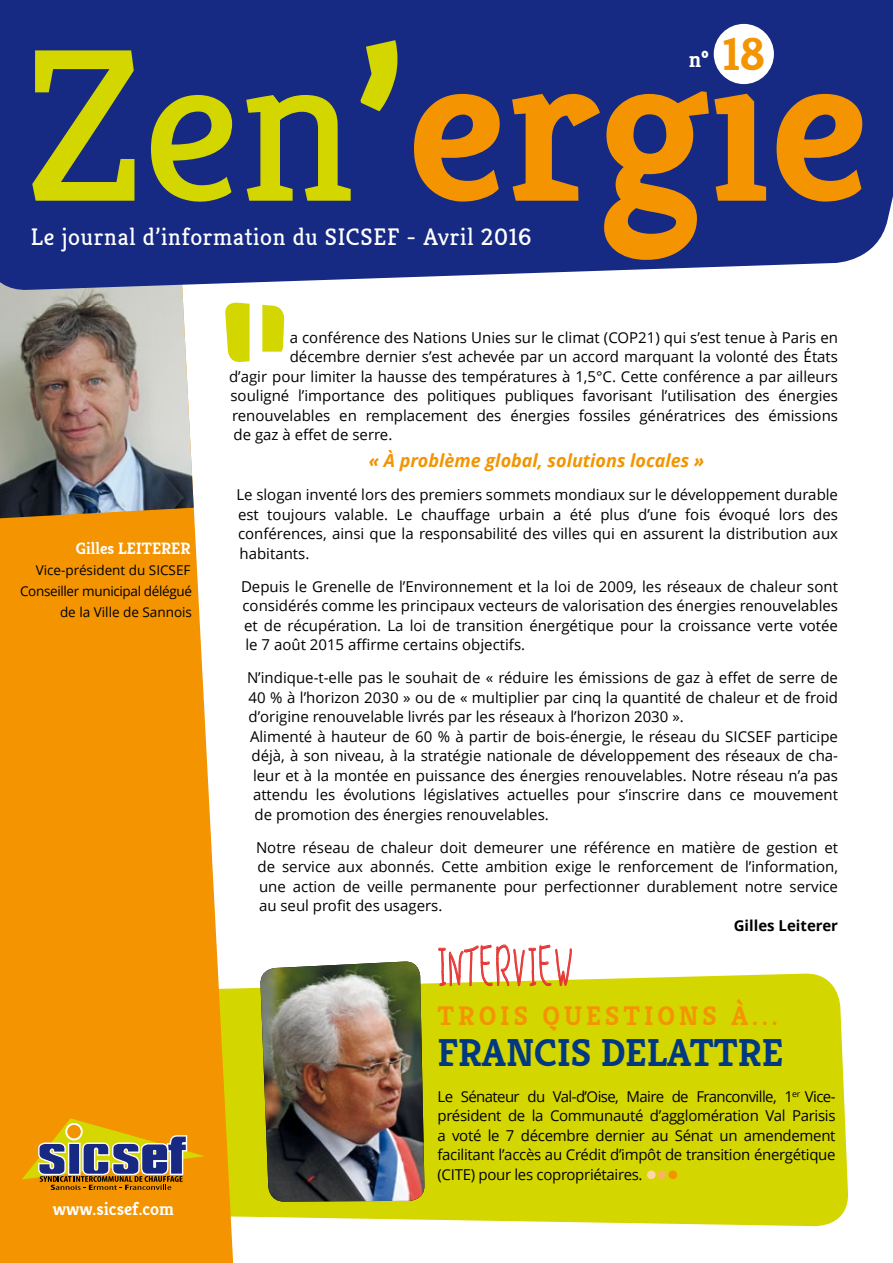
<style>
.page{position:relative;width:893px;height:1263px;background:#fff}
.page>*{position:absolute;margin:0;border:0;box-sizing:border-box;transform-origin:0 0}
.t1{font:700 217.5px "Kreon";color:#f39400}
.t2{font:700 84.6px "Open Sans";color:#fff}
.t3{font:54.45px "Al seana";letter-spacing:.06em;color:#e53836;scale:.61 1}
.t4{font:700 46.5px "Kreon";color:#f39400}
.t5{font:700 39px "Kreon";color:#003882}
.t6{font:700 27px "Kreon";letter-spacing:.15em;color:#f39400}
.t7{font:24px "Kreon";letter-spacing:.03em;color:#fff}
.t8{font:700 22.5px "Kreon";color:#fff}
.t9{font:italic 700 18px "Open Sans";color:#f39400}
.t10{font:700 18px "Kreon";color:#fff}
.t11{font:700 16.5px "Kreon";color:#fff}
.t12{font:15px/19.5px "Open Sans";color:#000;text-align:justify}
.t13{font:700 15px "Open Sans";color:#000}
.t14{font:13.5px/21px "Open Sans";color:#000;text-align:right}
.s1{font-weight:400;color:#d4d600}
.s2{color:#d4d600}
</style>
<div class="page">
<div style="left:233px;top:973px;width:616px;height:254px;background:#d4d600"></div>
<svg style="left:233px;top:302px;width:52px;height:60px;background:#d8da1d"></svg>
<svg style="left:0;top:303px;width:233px;height:960px;background:#f4a11f"></svg>
<img style="left:0;top:291px;width:194px;height:227px">
<div style="left:0;top:0;width:893px;height:291px;background:#162983"></div>
<div style="left:714px;top:24px;width:60px;height:60px;background:#fff;border-radius:50%"></div>
<svg style="left:22px;top:1118px;width:183px;height:72px;background:#b08736"></svg>
<img style="left:260px;top:961px;width:165px;height:241px">
<svg style="left:438px;top:944px;width:134px;height:154px"></svg>
<svg style="left:647px;top:1170px;width:30px;height:9px"></svg>
<h3 class="t4" style="left:723px;top:25px;width:44px">18</h3>
<h1 class="t1" style="left:24px;top:-11px;width:846px"><span class="s1">Zen</span><span class="s2">’</span>ergie</h1>
<h3 class="t8" style="left:689px;top:45px;width:22px">n°</h3>
<h3 class="t7" style="left:31px;top:222px;width:502px">Le journal d’information du SICSEF - Avril 2016</h3>
<p class="t11" style="left:76px;top:538px;width:116px">Gilles LEITERER</p>
<p class="t14" style="left:20px;top:559px;width:173px">Vice-président du SICSEF<br>Conseiller municipal délégué de la Ville de Sannois</p>
<p class="t10" style="left:53px;top:1197px;width:122px">www.sicsef.com</p>
<h2 class="t2" style="left:242px;top:272px;width:49px">L</h2>
<p class="t12" style="left:290px;top:327px;width:550px">a conférence des Nations Unies sur le climat (COP21) qui s’est tenue à Paris en</p>
<p class="t12" style="left:290px;top:347px;width:550px">décembre dernier s’est achevée par un accord marquant la volonté des États</p>
<p class="t12" style="left:229px;top:366px;width:611px">d’agir pour limiter la hausse des températures à 1,5°C. Cette conférence a par ailleurs</p>
<p class="t12" style="left:230px;top:386px;width:609px">souligné l’importance des politiques publiques favorisant l’utilisation des énergies</p>
<p class="t12" style="left:232px;top:405px;width:608px">renouvelables en remplacement des énergies fossiles génératrices des émissions</p>
<p class="t12" style="left:233px;top:425px;width:160px">de gaz à effet de serre.</p>
<p class="t9" style="left:369px;top:448px;width:337px">« À problème global, solutions locales »</p>
<p class="t12" style="left:236px;top:485px;width:603px">Le slogan inventé lors des premiers sommets mondiaux sur le développement durable est toujours valable. Le chauffage urbain a été plus d’une fois évoqué lors des conférences, ainsi que la responsabilité des villes qui en assurent la distribution aux habitants.</p>
<p class="t12" style="left:241px;top:576px;width:599px">Depuis le Grenelle de l’Environnement et la loi de 2009, les réseaux de chaleur sont considérés comme les principaux vecteurs de valorisation des énergies renouvelables et de récupération. La loi de transition énergétique pour la croissance verte votée le 7 août 2015 affirme certains objectifs.</p>
<p class="t12" style="left:247px;top:668px;width:593px">N’indique-t-elle pas le souhait de « réduire les émissions de gaz à effet de serre de</p>
<p class="t12" style="left:248px;top:687px;width:591px">40 % à l’horizon 2030 » ou de « multiplier par cinq la quantité de chaleur et de froid</p>
<p class="t12" style="left:248px;top:707px;width:437px">d’origine renouvelable livrés par les réseaux à l’horizon 2030 ».</p>
<p class="t12" style="left:250px;top:726px;width:590px">Alimenté à hauteur de 60 % à partir de bois-énergie, le réseau du SICSEF participe</p>
<p class="t12" style="left:251px;top:746px;width:588px">déjà, à son niveau, à la stratégie nationale de développement des réseaux de cha-</p>
<p class="t12" style="left:253px;top:765px;width:587px">leur et à la montée en puissance des énergies renouvelables. Notre réseau n’a pas</p>
<p class="t12" style="left:253px;top:785px;width:587px">attendu les évolutions législatives actuelles pour s’inscrire dans ce mouvement</p>
<p class="t12" style="left:254px;top:804px;width:296px">de promotion des énergies renouvelables.</p>
<p class="t12" style="left:256px;top:837px;width:584px">Notre réseau de chaleur doit demeurer une référence en matière de gestion et de service aux abonnés. Cette ambition exige le renforcement de l’information, une action de veille permanente pour perfectionner durablement notre service au seul profit des usagers.</p>
<p class="t13" style="left:734px;top:915px;width:106px">Gilles Leiterer</p>
<h3 class="t3" style="left:437px;top:935px;width:222px">INTERVIEW</h3>
<h3 class="t6" style="left:437px;top:999px;width:341px">TROIS QUESTIONS À...</h3>
<h3 class="t5" style="left:437px;top:1028px;width:347px">FRANCIS DELATTRE</h3>
<p class="t12" style="left:437px;top:1086px;width:400px">Le Sénateur du Val-d’Oise, Maire de Franconville, 1<sup>er</sup> Vice&shy;président de la Communauté d’agglomération Val Parisis a voté le 7 décembre dernier au Sénat un amendement facilitant l’accès au Crédit d’impôt de transition énergétique (CITE) pour les copropriétaires.</p>
</div>
